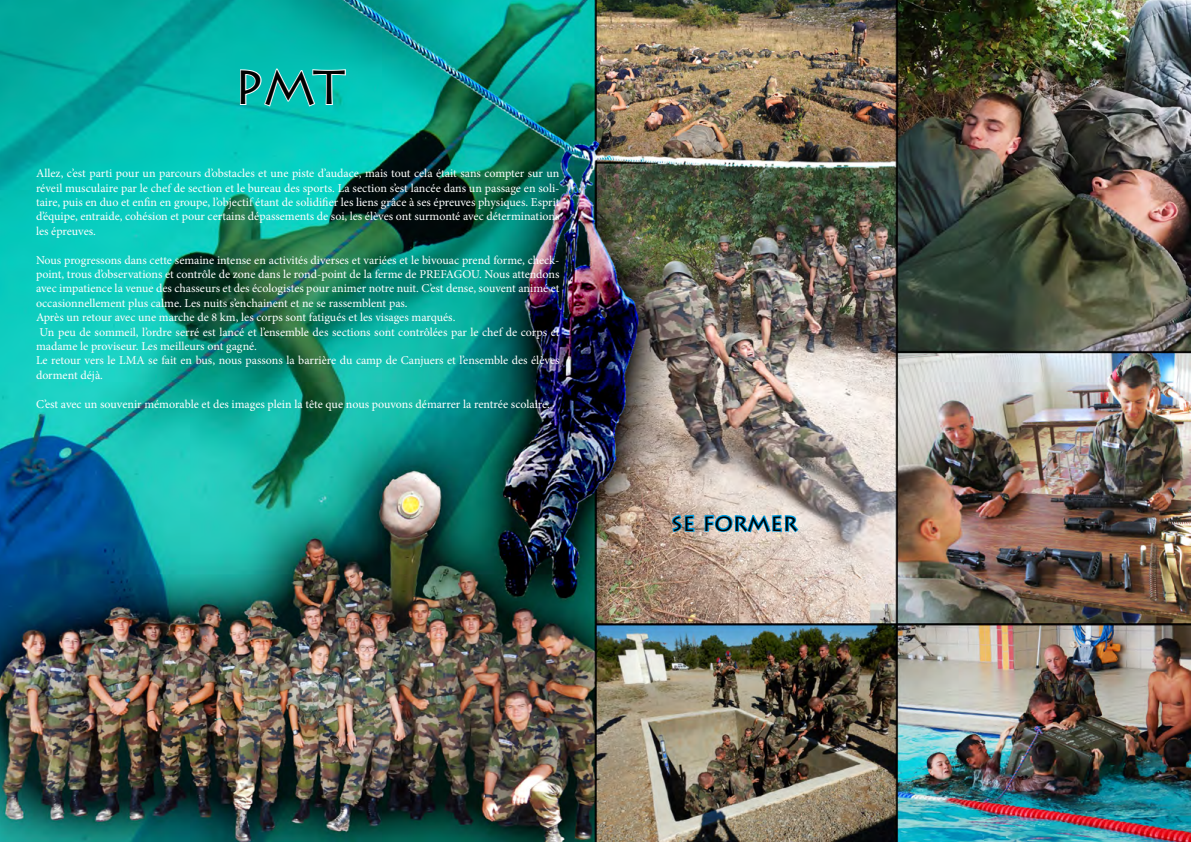
<style>
.page{position:relative;width:1191px;height:842px;background:#fff}
.page>*{position:absolute;margin:0;border:0;box-sizing:border-box;transform-origin:0 0}
.t1{font:48px "Lithos Pro";color:#000}
.t2{font:24px "Lithos Pro";color:#000}
.t3{font:12px/14.4px "Minion Pro";color:#fff;text-align:justify}
</style>
<div class="page">
<img style="left:0;top:0;width:1191px;height:842px">
<svg style="left:239px;top:68px;width:108px;height:40px;background:#3ed0c5"></svg>
<svg style="left:671px;top:514px;width:24px;height:19px"></svg>
<svg style="left:703px;top:514px;width:97px;height:23px;background:#8abfd3"></svg>
<h1 class="t1" style="left:234px;top:60px;width:112px">PMT</h1>
<p class="t3" style="left:36px;top:166px;width:525px">Allez, c’est parti pour un parcours d’obstacles et une piste d’audace, mais tout cela était sans compter sur un réveil musculaire par le chef de section et le bureau des sports. La section s’est lancée dans un passage en soli&shy;taire, puis en duo et enfin en groupe, l’objectif étant de solidifier les liens grâce à ses épreuves physiques. Esprit d’équipe, entraide, cohésion et pour certains dépassements de soi, les élèves ont surmonté avec déterminations les épreuves.</p>
<p class="t3" style="left:36px;top:253px;width:525px;text-align:left">Nous progressons dans cette semaine intense en activités diverses et variées et le bivouac prend forme, check&shy;point, trous d’observations et contrôle de zone dans le rond-point de la ferme de PREFAGOU. Nous attendons avec impatience la venue des chasseurs et des écologistes pour animer notre nuit. C’est dense, souvent animé et occasionnellement plus calme. Les nuits s’enchainent et ne se rassemblent pas.<br>Après un retour avec une marche de 8 km, les corps sont fatigués et les visages marqués.<br>Un peu de sommeil, l’ordre serré est lancé et l’ensemble des sections sont contrôlées par le chef de corps et madame le proviseur. Les meilleurs ont gagné.<br>Le retour vers le LMA se fait en bus, nous passons la barrière du camp de Canjuers et l’ensemble des élèves dorment déjà.</p>
<p class="t3" style="left:36px;top:397px;width:515px">C’est avec un souvenir mémorable et des images plein la tête que nous pouvons démarrer la rentrée scolaire.</p>
<h2 class="t2" style="left:671px;top:508px;width:128px">se former</h2>
</div>
